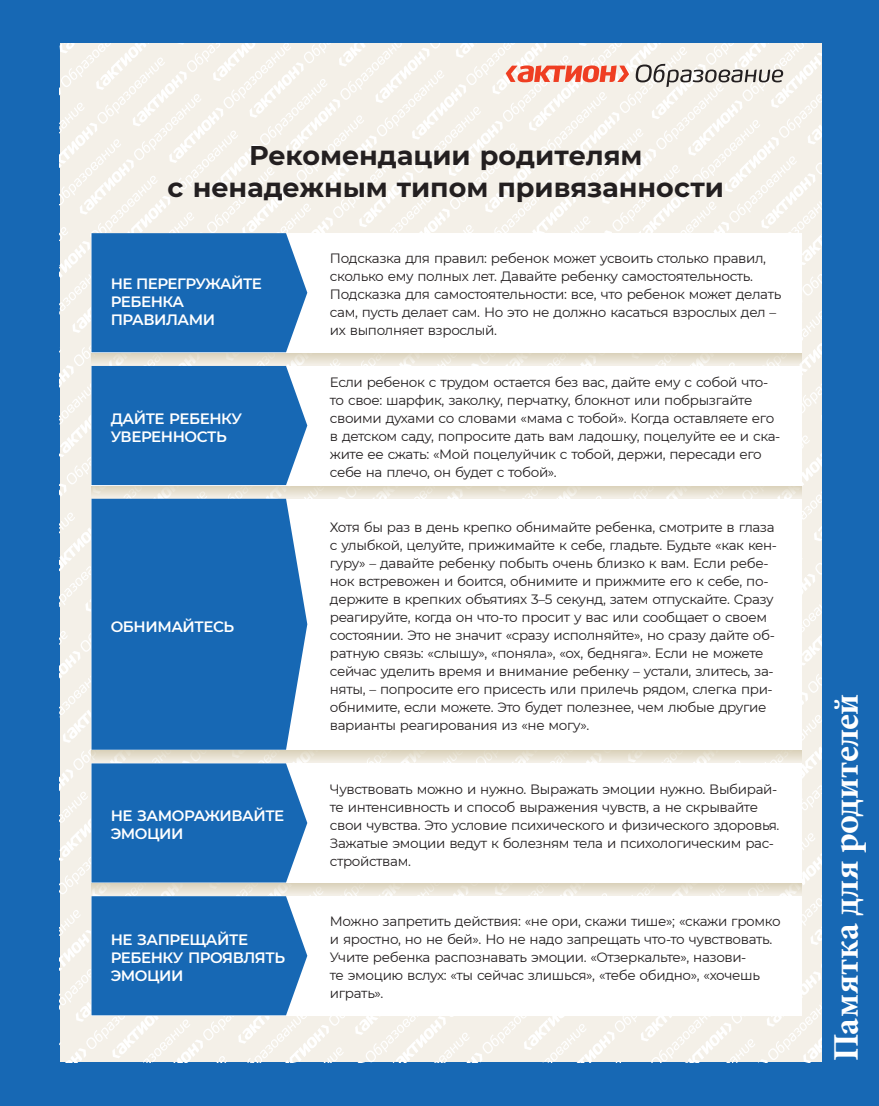
<style>
.page{position:relative;width:879px;height:1106px;background:#fff}
.page>*{position:absolute;margin:0;border:0;box-sizing:border-box;transform-origin:0 0}
._13PAMAYTKA-type{font:700 36px "Minion Pro";letter-spacing:-.01em;color:#fff}
._13PAMYATKA-header{font:700 27px/31.5px "Montserrat";color:#231f20;text-align:center}
._13PAMYATKA-header-2{font:600 15px/18px "Montserrat";letter-spacing:-.03em;color:#fff}
._13PAMYATKA-txt{font:13.5px/18px "Montserrat";letter-spacing:-.025em;color:#231f20}
</style>
<div class="page">
<div style="left:0;top:0;width:878px;height:1106px;background:#1768b4"></div>
<img style="left:60px;top:44px;width:761px;height:1018px">
<svg style="left:505px;top:65px;width:123px;height:17px;background:#f18a77"></svg>
<svg style="left:635px;top:64px;width:147px;height:23px;background:#c3bfba"></svg>
<svg style="left:91px;top:352px;width:710px;height:14px;background:#e8e3d6"></svg>
<svg style="left:91px;top:485px;width:710px;height:14px;background:#e9e4d7"></svg>
<svg style="left:91px;top:749px;width:710px;height:14px;background:#e5e1d4"></svg>
<svg style="left:91px;top:882px;width:710px;height:14px;background:#e7e2d5"></svg>
<div style="left:91px;top:233px;width:710px;height:119px;background:#fff"></div>
<svg style="left:91px;top:233px;width:216px;height:119px;background:#236fb7"></svg>
<div style="left:91px;top:366px;width:710px;height:119px;background:#fff"></div>
<div style="left:91px;top:366px;width:216px;height:119px;background:#1768b4"></div>
<div style="left:91px;top:763px;width:710px;height:119px;background:#fff"></div>
<svg style="left:91px;top:763px;width:216px;height:119px;background:#2370b8"></svg>
<div style="left:91px;top:896px;width:710px;height:119px;background:#fff"></div>
<svg style="left:91px;top:896px;width:216px;height:119px;background:#236fb7"></svg>
<div style="left:91px;top:499px;width:710px;height:250px;background:#fff"></div>
<div style="left:91px;top:499px;width:216px;height:250px;background:#1768b4"></div>
<p class="_13PAMYATKA-header" style="left:167px;top:138px;width:557px">Рекомендации родителям<br>с ненадежным типом привязанности</p>
<p class="_13PAMYATKA-header-2" style="left:111px;top:274px;width:153px">НЕ ПЕРЕГРУЖАЙТЕ<br>РЕБЕНКА<br>ПРАВИЛАМИ</p>
<p class="_13PAMYATKA-header-2" style="left:111px;top:409px;width:133px">ДАЙТЕ РЕБЕНКУ<br>УВЕРЕННОСТЬ</p>
<p class="_13PAMYATKA-header-2" style="left:111px;top:616px;width:125px">ОБНИМАЙТЕСЬ</p>
<p class="_13PAMYATKA-header-2" style="left:111px;top:806px;width:175px">НЕ ЗАМОРАЖИВАЙТЕ<br>ЭМОЦИИ</p>
<p class="_13PAMYATKA-header-2" style="left:111px;top:930px;width:176px">НЕ ЗАПРЕЩАЙТЕ<br>РЕБЕНКУ ПРОЯВЛЯТЬ<br>ЭМОЦИИ</p>
<p class="_13PAMYATKA-txt" style="left:330px;top:249px;width:453px">Подсказка для правил: ребенок может усвоить столько правил, сколько ему полных лет. Давайте ребенку самостоятельность.<br>Подсказка для самостоятельности: все, что ребенок может делать сам, пусть делает сам. Но это не должно касаться взрослых дел – их выполняет взрослый.</p>
<p class="_13PAMYATKA-txt" style="left:330px;top:373px;width:451px">Если ребенок с трудом остается без вас, дайте ему с собой что&shy;то свое: шарфик, заколку, перчатку, блокнот или побрызгайте своими духами со словами «мама с тобой». Когда оставляете его в детском саду, попросите дать вам ладошку, поцелуйте ее и ска&shy;жите ее сжать: «Мой поцелуйчик с тобой, держи, пересади его себе на плечо, он будет с тобой».</p>
<p class="_13PAMYATKA-txt" style="left:330px;top:517px;width:448px">Хотя бы раз в день крепко обнимайте ребенка, смотрите в глаза с улыбкой, целуйте, прижимайте к себе, гладьте. Будьте «как кен&shy;гуру» – давайте ребенку побыть очень близко к вам. Если ребе&shy;нок встревожен и боится, обнимите и прижмите его к себе, по&shy;держите в крепких объятиях 3–5 секунд, затем отпускайте. Сразу реагируйте, когда он что-то просит у вас или сообщает о своем состоянии. Это не значит «сразу исполняйте», но сразу дайте об&shy;ратную связь: «слышу», «поняла», «ох, бедняга». Если не можете сейчас уделить время и внимание ребенку – устали, злитесь, за&shy;няты, – попросите его присесть или прилечь рядом, слегка при&shy;обнимите, если можете. Это будет полезнее, чем любые другие варианты реагирования из «не могу».</p>
<p class="_13PAMYATKA-txt" style="left:330px;top:779px;width:451px">Чувствовать можно и нужно. Выражать эмоции нужно. Выбирай&shy;те интенсивность и способ выражения чувств, а не скрывайте свои чувства. Это условие психического и физического здоровья.<br>Зажатые эмоции ведут к болезням тела и психологическим рас&shy;стройствам.</p>
<p class="_13PAMYATKA-txt" style="left:330px;top:912px;width:452px">Можно запретить действия: «не ори, скажи тише»; «скажи громко и яростно, но не бей». Но не надо запрещать что-то чувствовать.<br>Учите ребенка распознавать эмоции. «Отзеркальте», назови-<br>те эмоцию вслух: «ты сейчас злишься», «тебе обидно», «хочешь играть».</p>
<p class="_13PAMAYTKA-type" style="left:820px;top:1061px;width:368px;rotate:-90deg">Памятка для родителей</p>
</div>
